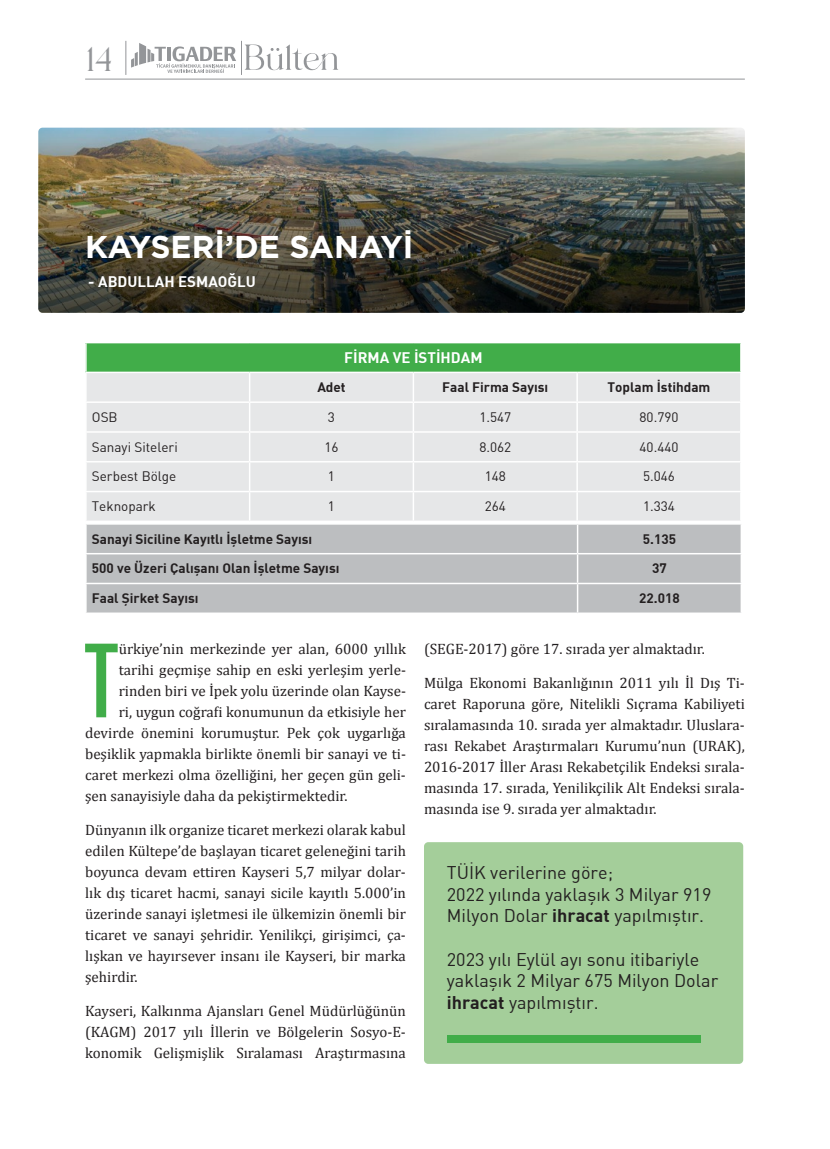
<style>
.page{position:relative;width:830px;height:1149px;background:#fff}
.page>*{position:absolute;margin:0;border:0;box-sizing:border-box;transform-origin:0 0}
.t1{font:104.25px "Akzidenz Grotesk BE Md Cn Ti";color:#41ad49}
.t2{font:34.5px "Mollieglaston";color:#939598}
.t3{font:700 31.5px "Gotham";color:#fff}
.t4{font:18px/21.6px "DIN";color:#231f20}
.t5{font:15px/21px "Cambria";color:#231f20;text-align:justify}
.t6{font:700 15px "DIN";color:#fff}
.t7{font:700 13.5px "DIN";color:#231f20}
.t8{font:13.5px "DIN";color:#231f20}
.s1{font-weight:700}
</style>
<div class="page">
<div style="left:86px;top:342px;width:654px;height:30px;background:#41ad49"></div>
<div style="left:87px;top:373px;width:652px;height:147px;background:#e6e7e8"></div>
<hr style="left:412px;top:373px;width:2px;height:28px;background:#fff">
<hr style="left:85px;top:401px;width:164px;height:2px;background:#fff">
<hr style="left:249px;top:401px;width:164px;height:2px;background:#fff">
<hr style="left:413px;top:401px;width:164px;height:2px;background:#fff">
<hr style="left:412px;top:403px;width:2px;height:28px;background:#fff">
<hr style="left:577px;top:401px;width:164px;height:2px;background:#fff">
<hr style="left:85px;top:431px;width:164px;height:1px;background:#fff">
<hr style="left:249px;top:431px;width:164px;height:1px;background:#fff">
<hr style="left:413px;top:431px;width:164px;height:1px;background:#fff">
<hr style="left:412px;top:432px;width:2px;height:29px;background:#fff">
<hr style="left:577px;top:431px;width:164px;height:1px;background:#fff">
<hr style="left:85px;top:461px;width:164px;height:1px;background:#fff">
<hr style="left:249px;top:461px;width:164px;height:1px;background:#fff">
<hr style="left:413px;top:461px;width:164px;height:1px;background:#fff">
<hr style="left:412px;top:462px;width:2px;height:28px;background:#fff">
<hr style="left:577px;top:461px;width:164px;height:1px;background:#fff">
<hr style="left:85px;top:490px;width:164px;height:2px;background:#fff">
<hr style="left:249px;top:490px;width:164px;height:2px;background:#fff">
<svg style="left:249px;top:373px;width:1px;height:147px"></svg>
<hr style="left:413px;top:490px;width:164px;height:2px;background:#fff">
<hr style="left:412px;top:492px;width:2px;height:28px;background:#fff">
<hr style="left:577px;top:490px;width:164px;height:2px;background:#fff">
<svg style="left:576px;top:373px;width:1px;height:147px"></svg>
<hr style="left:85px;top:342px;width:164px;height:1px;background:#fff">
<hr style="left:85px;top:343px;width:2px;height:28px;background:#fff">
<hr style="left:249px;top:342px;width:164px;height:1px;background:#fff">
<hr style="left:413px;top:342px;width:164px;height:1px;background:#fff">
<hr style="left:577px;top:342px;width:164px;height:1px;background:#fff">
<hr style="left:739px;top:343px;width:2px;height:28px;background:#fff">
<hr style="left:85px;top:371px;width:164px;height:2px;background:#fff">
<hr style="left:249px;top:371px;width:164px;height:2px;background:#fff">
<hr style="left:413px;top:371px;width:164px;height:2px;background:#fff">
<hr style="left:577px;top:371px;width:164px;height:2px;background:#fff">
<div style="left:87px;top:524px;width:653px;height:88px;background:#bcbec0"></div>
<hr style="left:576px;top:524px;width:2px;height:28px;background:#fff">
<hr style="left:85px;top:552px;width:492px;height:2px;background:#fff">
<hr style="left:577px;top:552px;width:164px;height:2px;background:#fff">
<hr style="left:576px;top:554px;width:2px;height:28px;background:#fff">
<hr style="left:85px;top:582px;width:492px;height:2px;background:#fff">
<hr style="left:577px;top:582px;width:164px;height:2px;background:#fff">
<hr style="left:576px;top:584px;width:2px;height:28px;background:#fff">
<svg style="left:740px;top:524px;width:1px;height:88px"></svg>
<svg style="left:245px;top:44px;width:93px;height:26px"></svg>
<hr style="left:241px;top:41px;width:1px;height:34px;background:#939598">
<hr style="left:85px;top:79px;width:659px;height:1px;background:#939598">
<hr style="left:125px;top:41px;width:1px;height:34px;background:#939598">
<svg style="left:131px;top:43px;width:105px;height:30px"></svg>
<hr style="left:167px;top:50px;width:4px;height:11px;background:#939598">
<img style="left:38px;top:128px;width:706px;height:185px">
<div style="left:424px;top:841px;width:318px;height:222px;background:#a4ce9a;border-radius:4px"></div>
<div style="left:447px;top:1034px;width:253px;height:7px;background:#41ad49"></div>
<h2 class="t2" style="left:86px;top:40px;width:28px">14</h2>
<h3 class="t3" style="left:85px;top:226px;width:330px">KAYSERİ’DE SANAYİ</h3>
<p class="t6" style="left:88px;top:272px;width:169px">- ABDULLAH ESMAOĞLU</p>
<p class="t6" style="left:344px;top:347px;width:140px">FİRMA VE İSTİHDAM</p>
<p class="t7" style="left:317px;top:378px;width:30px">Adet</p>
<p class="t7" style="left:442px;top:378px;width:107px">Faal Firma Sayısı</p>
<p class="t7" style="left:607px;top:378px;width:104px">Toplam İstihdam</p>
<p class="t8" style="left:92px;top:408px;width:27px">OSB</p>
<p class="t8" style="left:328px;top:408px;width:9px">3</p>
<p class="t8" style="left:479px;top:408px;width:33px">1.547</p>
<p class="t8" style="left:639px;top:408px;width:40px">80.790</p>
<p class="t8" style="left:92px;top:438px;width:87px">Sanayi Siteleri</p>
<p class="t8" style="left:324px;top:438px;width:16px">16</p>
<p class="t8" style="left:479px;top:438px;width:33px">8.062</p>
<p class="t8" style="left:639px;top:438px;width:40px">40.440</p>
<p class="t8" style="left:92px;top:468px;width:86px">Serbest Bölge</p>
<p class="t8" style="left:328px;top:468px;width:9px">1</p>
<p class="t8" style="left:484px;top:468px;width:23px">148</p>
<p class="t8" style="left:642px;top:468px;width:33px">5.046</p>
<p class="t8" style="left:92px;top:498px;width:65px">Teknopark</p>
<p class="t8" style="left:328px;top:498px;width:9px">1</p>
<p class="t8" style="left:484px;top:498px;width:23px">264</p>
<p class="t8" style="left:642px;top:498px;width:33px">1.334</p>
<p class="t7" style="left:92px;top:529px;width:222px">Sanayi Siciline Kayıtlı İşletme Sayısı</p>
<p class="t7" style="left:642px;top:529px;width:35px">5.135</p>
<p class="t7" style="left:92px;top:559px;width:249px">500 ve Üzeri Çalışanı Olan İşletme Sayısı</p>
<p class="t7" style="left:651px;top:559px;width:16px">37</p>
<p class="t7" style="left:92px;top:589px;width:108px">Faal Şirket Sayısı</p>
<p class="t7" style="left:639px;top:589px;width:42px">22.018</p>
<h1 class="t1" style="left:84px;top:623px;width:36px">T</h1>
<p class="t5" style="left:119px;top:638px;width:288px">ürkiye’nin merkezinde yer alan, 6000 yıllık</p>
<p class="t5" style="left:119px;top:659px;width:288px">tarihi geçmişe sahip en eski yerleşim yerle-</p>
<p class="t5" style="left:119px;top:680px;width:288px">rinden biri ve İpek yolu üzerinde olan Kayse-</p>
<p class="t5" style="left:119px;top:701px;width:288px">ri, uygun coğrafi konumunun da etkisiyle her</p>
<p class="t5" style="left:85px;top:722px;width:322px">devirde önemini korumuştur. Pek çok uygarlığa</p>
<p class="t5" style="left:85px;top:743px;width:322px">beşiklik yapmakla birlikte önemli bir sanayi ve ti-</p>
<p class="t5" style="left:85px;top:764px;width:322px">caret merkezi olma özelliğini, her geçen gün geli-</p>
<p class="t5" style="left:85px;top:785px;width:264px">şen sanayisiyle daha da pekiştirmektedir.</p>
<p class="t5" style="left:85px;top:819px;width:322px">Dünyanın ilk organize ticaret merkezi olarak kabul edilen Kültepe’de başlayan ticaret geleneğini tarih boyunca devam ettiren Kayseri 5,7 milyar dolar&shy;lık dış ticaret hacmi, sanayi sicile kayıtlı 5.000’in üzerinde sanayi işletmesi ile ülkemizin önemli bir ticaret ve sanayi şehridir. Yenilikçi, girişimci, ça&shy;lışkan ve hayırsever insanı ile Kayseri, bir marka şehirdir.</p>
<p class="t5" style="left:85px;top:1000px;width:322px">Kayseri, Kalkınma Ajansları Genel Müdürlüğünün (KAGM) 2017 yılı İllerin ve Bölgelerin Sosyo-E&shy;konomik Gelişmişlik Sıralaması Araştırmasına</p>
<p class="t5" style="left:424px;top:638px;width:282px">(SEGE-2017) göre 17. sırada yer almaktadır.</p>
<p class="t5" style="left:424px;top:672px;width:322px">Mülga Ekonomi Bakanlığının 2011 yılı İl Dış Ti&shy;caret Raporuna göre, Nitelikli Sıçrama Kabiliyeti sıralamasında 10. sırada yer almaktadır. Uluslara&shy;rası Rekabet Araştırmaları Kurumu’nun (URAK), 2016-2017 İller Arası Rekabetçilik Endeksi sırala&shy;masında 17. sırada, Yenilikçilik Alt Endeksi sırala&shy;masında ise 9. sırada yer almaktadır.</p>
<p class="t4" style="left:446px;top:861px;width:266px">TÜİK verilerine göre;<br>2022 yılında yaklaşık 3 Milyar 919<br>Milyon Dolar <span class="s1">ihracat</span> yapılmıştır.</p>
<p class="t4" style="left:446px;top:947px;width:273px">2023 yılı Eylül ayı sonu itibariyle yaklaşık 2 Milyar 675 Milyon Dolar <span class="s1">ihracat</span> yapılmıştır.</p>
</div>
